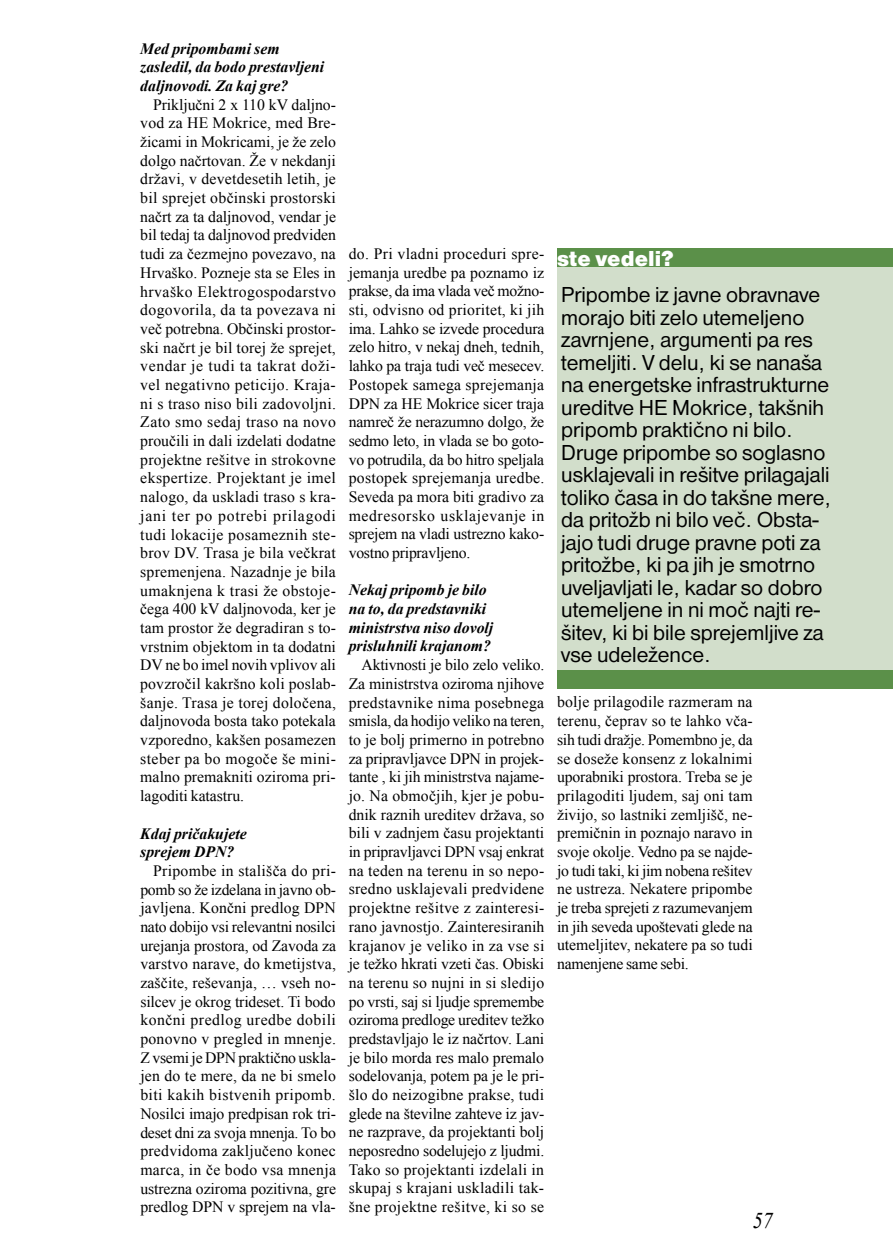
<style>
.page{position:relative;width:893px;height:1255px;background:#fff}
.page>*{position:absolute;margin:0;border:0;box-sizing:border-box;transform-origin:0 0}
.t1{font:22.5px/22.5px "Nimbus San DEE";color:#000}
.t2{font:22.5px "Nimbus San DEE Blac";color:#fff}
.t3{font:italic 22.5px "Times New Roman";color:#000;scale:.9 1}
.t4{font:15.75px/18.8px "Times New Roman";color:#000;text-align:justify}
.t5{font:italic 700 15.75px/18.8px "Times New Roman";color:#000}
</style>
<div class="page">
<div style="left:557px;top:258px;width:336px;height:416px;background:#d2decb"></div>
<div style="left:557px;top:248px;width:336px;height:19px;background:#5b9049"></div>
<div style="left:557px;top:670px;width:336px;height:19px;background:#5b9049"></div>
<p class="t5" style="left:140px;top:38px;width:186px">Med pripombami sem zasledil, da bodo prestavljeni daljnovodi. Za kaj gre?</p>
<p class="t4" style="left:140px;top:95px;width:197px;text-indent:13px">Priključni 2 x 110 kV daljno&shy;vod za HE Mokrice, med Bre&shy;žicami in Mokricami, je že zelo dolgo načrtovan. Že v nekdanji državi, v devetdesetih letih, je bil sprejet občinski prostorski načrt za ta daljnovod, vendar je bil tedaj ta daljnovod predviden tudi za čezmejno povezavo, na Hrvaško. Pozneje sta se Eles in hrvaško Elektrogospodarstvo dogovorila, da ta povezava ni več potrebna. Občinski prostor&shy;ski načrt je bil torej že sprejet, vendar je tudi ta takrat doži&shy;vel negativno peticijo. Kraja&shy;ni s traso niso bili zadovoljni.<br>Zato smo sedaj traso na novo proučili in dali izdelati dodatne projektne rešitve in strokovne ekspertize. Projektant je imel nalogo, da uskladi traso s kra&shy;jani ter po potrebi prilagodi tudi lokacije posameznih ste&shy;brov DV. Trasa je bila večkrat spremenjena. Nazadnje je bila umaknjena k trasi že obstoje&shy;čega 400 kV daljnovoda, ker je tam prostor že degradiran s to&shy;vrstnim objektom in ta dodatni DV ne bo imel novih vplivov ali povzročil kakršno koli poslab&shy;šanje. Trasa je torej določena, daljnovoda bosta tako potekala vzporedno, kakšen posamezen steber pa bo mogoče še mini&shy;malno premakniti oziroma pri&shy;lagoditi katastru.</p>
<p class="t5" style="left:140px;top:823px;width:108px">Kdaj pričakujete sprejem DPN?</p>
<p class="t4" style="left:140px;top:861px;width:197px;text-indent:13px">Pripombe in stališča do pri&shy;pomb so že izdelana in javno ob&shy;javljena. Končni predlog DPN nato dobijo vsi relevantni nosilci urejanja prostora, od Zavoda za varstvo narave, do kmetijstva, zaščite, reševanja, … vseh no&shy;silcev je okrog trideset. Ti bodo končni predlog uredbe dobili ponovno v pregled in mnenje.<br>Z vsemi je DPN praktično uskla&shy;jen do te mere, da ne bi smelo biti kakih bistvenih pripomb.<br>Nosilci imajo predpisan rok tri&shy;deset dni za svoja mnenja. To bo predvidoma zaključeno konec marca, in če bodo vsa mnenja ustrezna oziroma pozitivna, gre predlog DPN v sprejem na vla-</p>
<p class="t4" style="left:349px;top:244px;width:197px">do. Pri vladni proceduri spre&shy;jemanja uredbe pa poznamo iz prakse, da ima vlada več možno&shy;sti, odvisno od prioritet, ki jih ima. Lahko se izvede procedura zelo hitro, v nekaj dneh, tednih, lahko pa traja tudi več mesecev.<br>Postopek samega sprejemanja DPN za HE Mokrice sicer traja namreč že nerazumno dolgo, že sedmo leto, in vlada se bo goto&shy;vo potrudila, da bo hitro speljala postopek sprejemanja uredbe.<br>Seveda pa mora biti gradivo za medresorsko usklajevanje in sprejem na vladi ustrezno kako&shy;vostno pripravljeno.</p>
<p class="t5" style="left:349px;top:580px;width:146px">Nekaj pripomb je bilo na to, da predstavniki ministrstva niso dovolj prisluhnili krajanom?</p>
<p class="t4" style="left:349px;top:655px;width:197px;text-indent:13px">Aktivnosti je bilo zelo veliko.<br>Za ministrstva oziroma njihove predstavnike nima posebnega smisla, da hodijo veliko na teren, to je bolj primerno in potrebno za pripravljavce DPN in projek&shy;tante , ki jih ministrstva najame&shy;jo. Na območjih, kjer je pobu&shy;dnik raznih ureditev država, so bili v zadnjem času projektanti in pripravljavci DPN vsaj enkrat na teden na terenu in so nepo&shy;sredno usklajevali predvidene projektne rešitve z zainteresi&shy;rano javnostjo. Zainteresiranih krajanov je veliko in za vse si je težko hkrati vzeti čas. Obiski na terenu so nujni in si sledijo po vrsti, saj si ljudje spremembe oziroma predloge ureditev težko predstavljajo le iz načrtov. Lani je bilo morda res malo premalo sodelovanja, potem pa je le pri&shy;šlo do neizogibne prakse, tudi glede na številne zahteve iz jav&shy;ne razprave, da projektanti bolj neposredno sodelujejo z ljudmi.<br>Tako so projektanti izdelali in skupaj s krajani uskladili tak&shy;šne projektne rešitve, ki so se</p>
<h1 class="t2" style="left:557px;top:245px;width:118px">ste vedeli?</h1>
<p class="t1" style="left:561px;top:284px;width:271px">Pripombe iz javne obravnave morajo biti zelo utemeljeno zavrnjene, argumenti pa res temeljiti. V delu, ki se nanaša na energetske infrastrukturne ureditve HE Mokrice, takšnih pripomb praktično ni bilo.<br>Druge pripombe so soglasno usklajevali in rešitve prilagajali toliko časa in do takšne mere, da pritožb ni bilo več. Obsta&shy;jajo tudi druge pravne poti za pritožbe, ki pa jih je smotrno uveljavljati le, kadar so dobro utemeljene in ni moč najti re&shy;šitev, ki bi bile sprejemljive za vse udeležence.</p>
<p class="t4" style="left:557px;top:692px;width:197px">bolje prilagodile razmeram na terenu, čeprav so te lahko vča&shy;sih tudi dražje. Pomembno je, da se doseže konsenz z lokalnimi uporabniki prostora. Treba se je prilagoditi ljudem, saj oni tam živijo, so lastniki zemljišč, ne&shy;premičnin in poznajo naravo in svoje okolje. Vedno pa se najde&shy;jo tudi taki, ki jim nobena rešitev ne ustreza. Nekatere pripombe je treba sprejeti z razumevanjem in jih seveda upoštevati glede na utemeljitev, nekatere pa so tudi namenjene same sebi.</p>
<h1 class="t3" style="left:753px;top:1204px;width:24px">57</h1>
</div>
